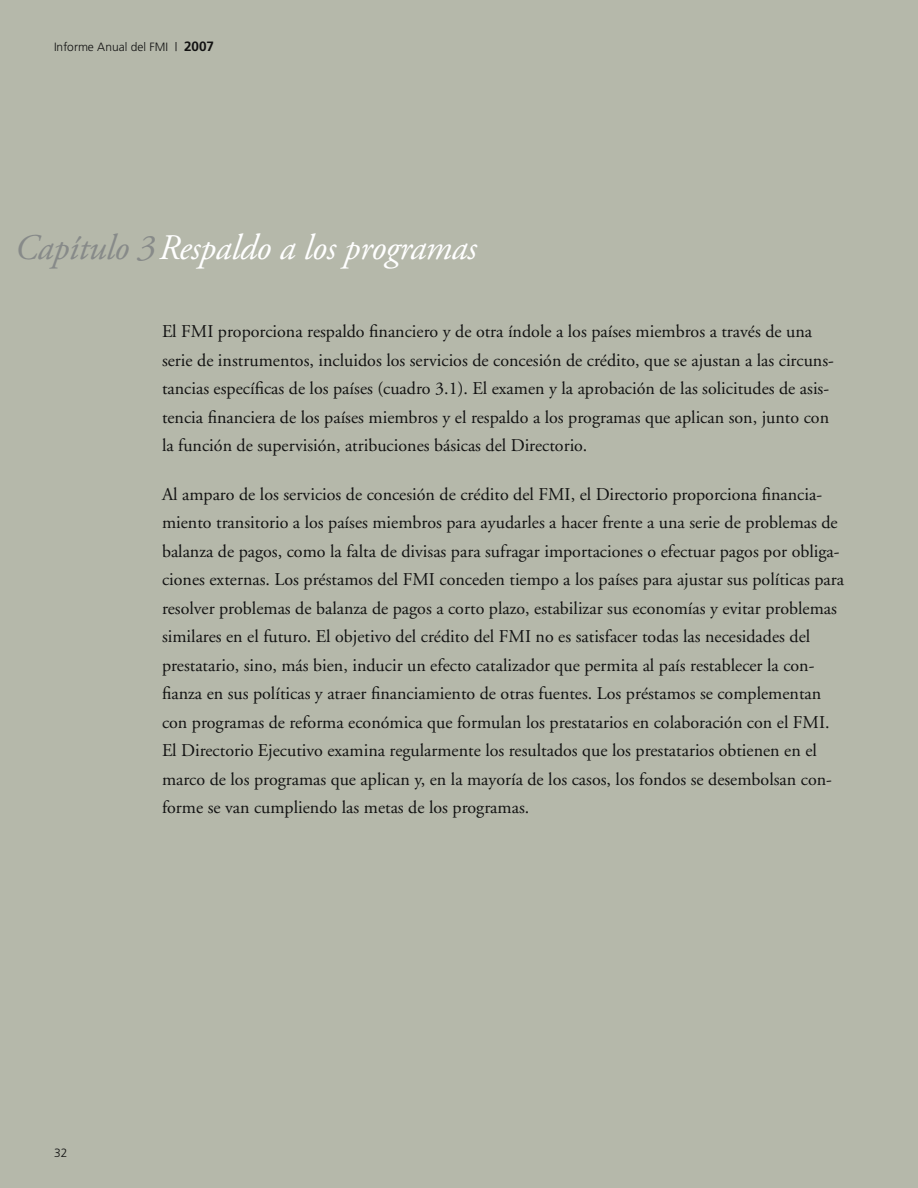
<style>
.page{position:relative;width:918px;height:1188px;background:#b5b8aa}
.page>*{position:absolute;margin:0;border:0;box-sizing:border-box;transform-origin:0 0}
.t1{font:italic 36px "Adobe Garamond";letter-spacing:-.01em;color:#fff}
.t2{font:18px/28.5px "Adobe Garamond";color:#121212}
.t3{font:300 12px "Frutiger";color:#121212}
.s1{font-weight:700;font-size:13.5px}
.s2{color:#878a89}
</style>
<div class="page">
<p class="t3" style="left:54px;top:40px;width:162px">Informe Anual del FMI | <span class="s1">2007</span></p>
<h1 class="t1" style="left:14px;top:228px;width:463px"><span class="s2">Capítulo 3</span>Respaldo a los programas</h1>
<p class="t2" style="left:162px;top:318px;width:673px">El FMI proporciona respaldo financiero y de otra índole a los países miembros a través de una serie de instrumentos, incluidos los servicios de concesión de crédito, que se ajustan a las circuns&shy;tancias específicas de los países (cuadro 3.1). El examen y la aprobación de las solicitudes de asis&shy;tencia financiera de los países miembros y el respaldo a los programas que aplican son, junto con la función de supervisión, atribuciones básicas del Directorio.</p>
<p class="t2" style="left:162px;top:480px;width:684px">Al amparo de los servicios de concesión de crédito del FMI, el Directorio proporciona financia&shy;miento transitorio a los países miembros para ayudarles a hacer frente a una serie de problemas de balanza de pagos, como la falta de divisas para sufragar importaciones o efectuar pagos por obliga&shy;ciones externas. Los préstamos del FMI conceden tiempo a los países para ajustar sus políticas para resolver problemas de balanza de pagos a corto plazo, estabilizar sus economías y evitar problemas similares en el futuro. El objetivo del crédito del FMI no es satisfacer todas las necesidades del prestatario, sino, más bien, inducir un efecto catalizador que permita al país restablecer la con&shy;fianza en sus políticas y atraer financiamiento de otras fuentes. Los préstamos se complementan con programas de reforma económica que formulan los prestatarios en colaboración con el FMI.<br>El Directorio Ejecutivo examina regularmente los resultados que los prestatarios obtienen en el marco de los programas que aplican y, en la mayoría de los casos, los fondos se desembolsan con&shy;forme se van cumpliendo las metas de los programas.</p>
<p class="t3" style="left:54px;top:1146px;width:13px">32</p>
</div>
